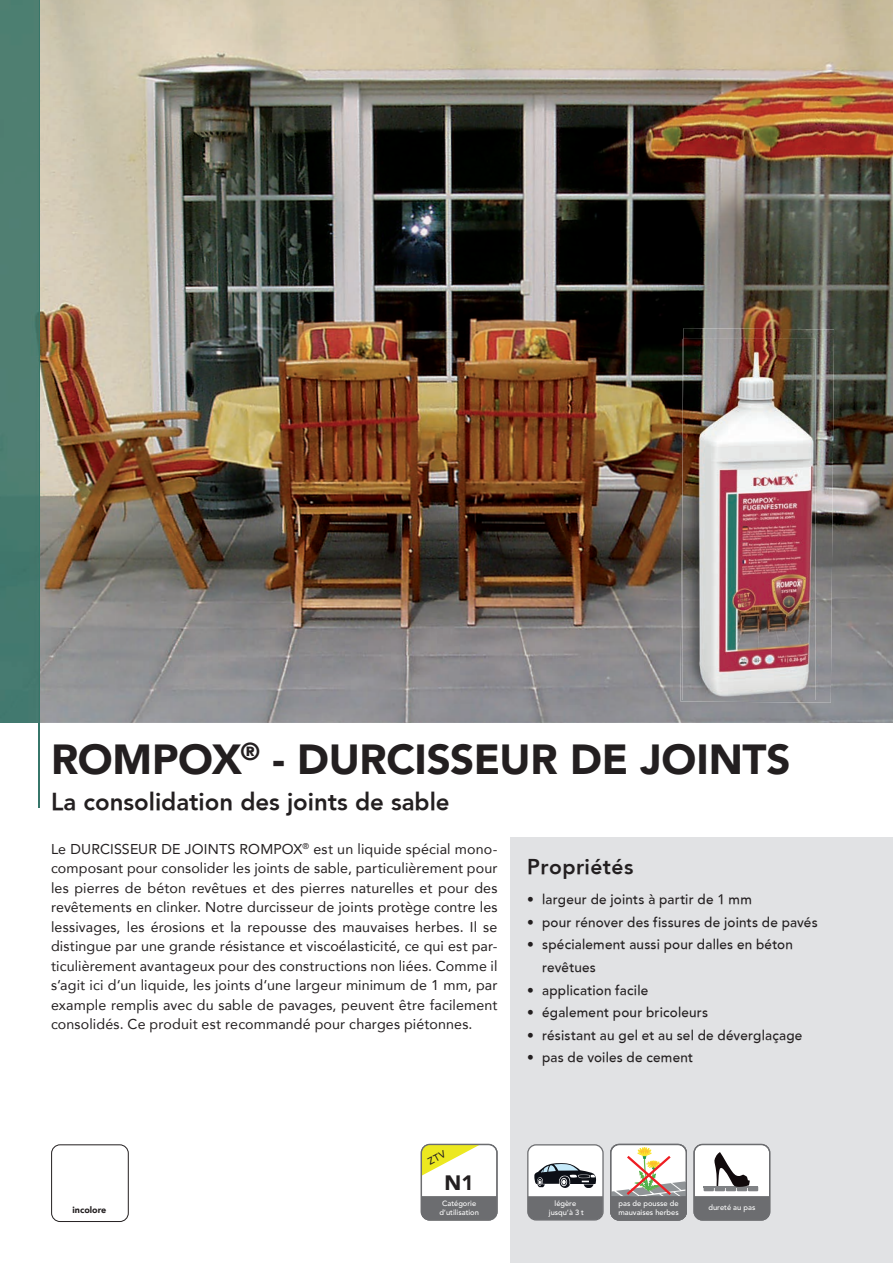
<style>
.page{position:relative;width:893px;height:1263px;background:#fff}
.page>*{position:absolute;margin:0;border:0;box-sizing:border-box;transform-origin:0 0}
.t1{font:900 42px "Avenir";letter-spacing:-.005em;color:#231f20}
.t2{font:800 24px "Avenir";color:#231f20}
.t3{font:800 21px "Avenir";letter-spacing:.02em;color:#231f20}
.t4{font:900 20.7px "Avenir LT";color:#231f20}
.t5{font:14.25px/19.5px "Avenir";letter-spacing:.01em;color:#231f20;text-align:justify}
.t6{font:500 13.5px/22.5px "Avenir";letter-spacing:.02em;color:#231f20}
.t7{font:900 9px "Avenir";color:#231f20}
.t8{font:500 7.5px/9px "Avenir LT";color:#fff;text-align:center}
</style>
<div class="page">
<img style="left:40px;top:0;width:853px;height:723px">
<img style="left:680px;top:649px;width:151px;height:54px">
<img style="left:681px;top:446px;width:2px;height:203px">
<img style="left:783px;top:329px;width:51px;height:320px">
<img style="left:683px;top:328px;width:100px;height:11px">
<img style="left:683px;top:339px;width:132px;height:361px">
<hr style="left:38px;top:0;width:2px;height:808px;background:#37766a">
<img style="left:0;top:0;width:38px;height:723px">
<div style="left:510px;top:838px;width:383px;height:425px;background:#e1e2e4"></div>
<div style="left:528px;top:1145px;width:75px;height:75px;background:#fff;border-radius:8px"></div>
<div style="left:527px;top:1144px;width:77px;height:76px;border:1px solid #6c6d70;border-radius:8px"></div>
<svg style="left:534px;top:1163px;width:62px;height:25px"></svg>
<div style="left:528px;top:1196px;width:75px;height:24px;background:#6c6d70"></div>
<svg style="left:611px;top:1147px;width:75px;height:73px;background:#bfb8b1"></svg>
<div style="left:610px;top:1144px;width:77px;height:76px;border:1px solid #6c6d70;border-radius:8px"></div>
<div style="left:694px;top:1144px;width:76px;height:76px;background:#fff;border-radius:8px"></div>
<div style="left:694px;top:1196px;width:75px;height:24px;background:#6c6d70"></div>
<div style="left:693px;top:1144px;width:77px;height:76px;border:1px solid #6c6d70;border-radius:8px"></div>
<div style="left:704px;top:1186px;width:10px;height:5px;background:#808285"></div>
<div style="left:715px;top:1186px;width:10px;height:5px;background:#808285"></div>
<div style="left:726px;top:1186px;width:10px;height:5px;background:#808285"></div>
<div style="left:737px;top:1186px;width:10px;height:5px;background:#808285"></div>
<div style="left:748px;top:1186px;width:10px;height:5px;background:#808285"></div>
<hr style="left:703px;top:1186px;width:55px;height:2px;background:#808285">
<svg style="left:714px;top:1152px;width:36px;height:35px"></svg>
<div style="left:421px;top:1196px;width:76px;height:24px;background:#6c6d70"></div>
<div style="left:421px;top:1144px;width:76px;height:76px;border:1px solid #6c6d70;border-radius:8px"></div>
<div style="left:51px;top:1144px;width:78px;height:78px;border:1px solid #231f20;border-radius:9px"></div>
<svg style="left:421px;top:1144px;width:59px;height:32px"></svg>
<h1 class="t1" style="left:51px;top:723px;width:741px">ROMPOX<sup>®</sup> - DURCISSEUR DE JOINTS</h1>
<h2 class="t2" style="left:51px;top:787px;width:400px">La consolidation des joints de sable</h2>
<p class="t5" style="left:51px;top:838px;width:448px">Le DURCISSEUR DE JOINTS ROMPOX<sup>®</sup> est un liquide spécial mono&shy;composant pour consolider les joints de sable, particulièrement pour les pierres de béton revêtues et des pierres naturelles et pour des revêtements en clinker. Notre durcisseur de joints protège contre les lessivages, les érosions et la repousse des mauvaises herbes. Il se distingue par une grande résistance et viscoélasticité, ce qui est par&shy;ticulièrement avantageux pour des constructions non liées. Comme il s‘agit ici d‘un liquide, les joints d‘une largeur minimum de 1 mm, par example remplis avec du sable de pavages, peuvent être facilement consolidés. Ce produit est recommandé pour charges piétonnes.</p>
<h3 class="t3" style="left:527px;top:855px;width:108px">Propriétés</h3>
<p class="t6" style="left:527px;top:889px;width:226px">• largeur de joints à partir de 1 mm</p>
<p class="t6" style="left:527px;top:911px;width:292px">• pour rénover des fissures de joints de pavés</p>
<p class="t6" style="left:542px;top:934px;width:252px;text-indent:-15px">• spécialement aussi pour dalles en béton revêtues</p>
<p class="t6" style="left:527px;top:979px;width:123px">• application facile</p>
<p class="t6" style="left:527px;top:1001px;width:182px">• également pour bricoleurs</p>
<p class="t6" style="left:527px;top:1024px;width:277px">• résistant au gel et au sel de déverglaçage</p>
<p class="t6" style="left:527px;top:1046px;width:167px">• pas de voiles de cement</p>
<h3 class="t4" style="left:445px;top:1170px;width:31px">N1</h3>
<p class="t7" style="left:73px;top:1202px;width:35px">incolore</p>
<p class="t8" style="left:618px;top:1199px;width:62px;text-align:left">pas de pousse de mauvaises herbes</p>
<p class="t8" style="left:708px;top:1203px;width:48px">dureté au pas</p>
<p class="t8" style="left:549px;top:1199px;width:37px">légère jusqu‘à 3 t</p>
<p class="t8" style="left:439px;top:1199px;width:41px">Catégorie d‘utilisation</p>
</div>
